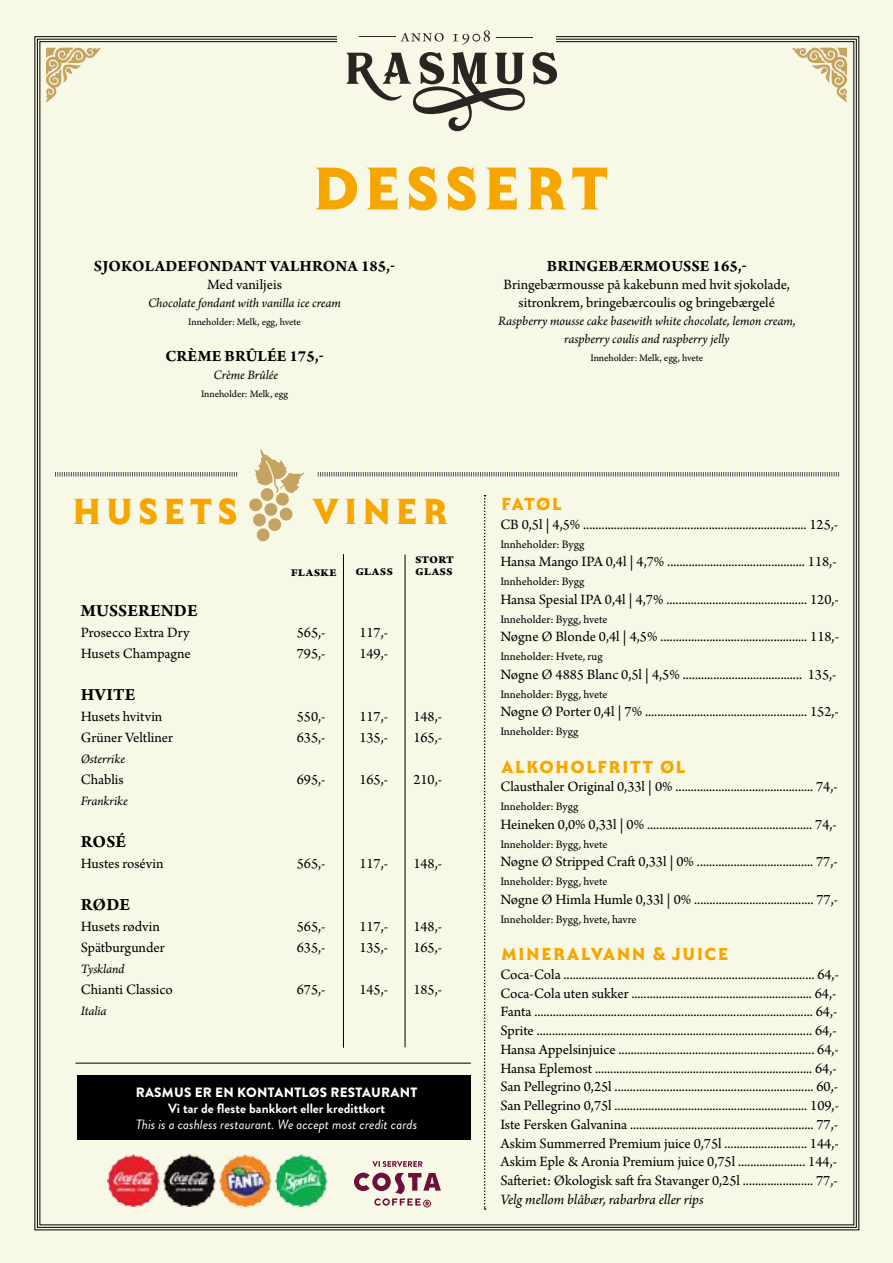
<style>
.page{position:relative;width:893px;height:1263px;background:#f8f8e7}
.page>*{position:absolute;margin:0;border:0;box-sizing:border-box;transform-origin:0 0}
.t1{font:62.4px "Lumiere One";color:#f7a600}
.t2{font:37.65px "Lumiere One";letter-spacing:.05em;color:#f7a600}
.t3{font:18px "Lumiere One";color:#f7a600}
.t4{font:700 18px "Arno Pro";letter-spacing:.01em;color:#000}
.t5{font:700 16.5px "Arno Pro";letter-spacing:.01em;color:#000}
.t6{font:15px/18.8px "Arno Pro";color:#000}
.t7{font:italic 15px "Arno Pro";letter-spacing:-.005em;color:#000}
.t8{font:700 15px "Arno Pro";color:#000}
.t9{font:italic 13.5px/18px "Arno Pro";letter-spacing:-.005em;color:#000;text-align:center}
.t10{font:italic 13.5px "Brandon Grotesque";color:#fff}
.t11{font:700 13.5px "Brandon Grotesque";color:#fff}
.t12{font:900 13.5px "Brandon Grotesque";letter-spacing:.02em;color:#fff}
.t13{font:12px "Arno Pro";letter-spacing:-.005em;color:#000}
.t14{font:10.5px "Arno Pro";letter-spacing:-.005em;color:#000}
</style>
<div class="page">
<div style="left:34px;top:36px;width:826px;height:1195px;background:#f8f8e7"></div>
<svg style="left:484px;top:495px;width:2px;height:715px"></svg>
<svg style="left:792px;top:46px;width:57px;height:57px;background:#e8debf"></svg>
<svg style="left:44px;top:46px;width:57px;height:57px;background:#e8debf"></svg>
<svg style="left:248px;top:449px;width:57px;height:93px;background:#e5d9b7"></svg>
<hr style="left:343px;top:554px;width:1px;height:494px;background:#000">
<hr style="left:405px;top:554px;width:1px;height:493px;background:#000">
<hr style="left:75px;top:1063px;width:396px;height:1px;background:#000">
<img style="left:108px;top:1154px;width:221px;height:52px">
<svg style="left:354px;top:1161px;width:87px;height:46px;background:#d0b6b5"></svg>
<div style="left:337px;top:31px;width:219px;height:23px;background:#f8f8e7"></div>
<svg style="left:347px;top:52px;width:210px;height:79px;background:#bdbcaf"></svg>
<svg style="left:453px;top:30px;width:37px;height:15px"></svg>
<svg style="left:401px;top:33px;width:43px;height:9px"></svg>
<hr style="left:496px;top:37px;width:36px;height:1px;background:#2a2522">
<hr style="left:359px;top:37px;width:36px;height:1px;background:#2a2522">
<svg style="left:55px;top:472px;width:182px;height:4px"></svg>
<svg style="left:317px;top:471px;width:522px;height:6px;background:#bec0b8"></svg>
<div style="left:77px;top:1076px;width:394px;height:64px;background:#000"></div>
<h1 class="t1" style="left:310px;top:150px;width:302px">DESSERT</h1>
<p class="t5" style="left:94px;top:256px;width:303px">SJOKOLADEFONDANT VALHRONA 185,-</p>
<p class="t6" style="left:207px;top:276px;width:76px">Med vaniljeis</p>
<p class="t9" style="left:148px;top:294px;width:194px">Chocolate fondant with vanilla ice cream</p>
<p class="t14" style="left:188px;top:316px;width:114px">Inneholder: Melk, egg, hvete</p>
<p class="t5" style="left:165px;top:346px;width:160px">CRÈME BRÛLÉE 175,-</p>
<p class="t9" style="left:214px;top:366px;width:66px">Crème Brûlée</p>
<p class="t14" style="left:201px;top:388px;width:88px">Inneholder: Melk, egg</p>
<h2 class="t2" style="left:71px;top:489px;width:170px">HUSETS</h2>
<h2 class="t2" style="left:312px;top:489px;width:139px">VINER</h2>
<p class="t8" style="left:415px;top:550px;width:40px">stort</p>
<p class="t8" style="left:291px;top:562px;width:47px">flaske</p>
<p class="t8" style="left:415px;top:562px;width:39px">glass</p>
<p class="t8" style="left:355px;top:562px;width:39px">glass</p>
<p class="t4" style="left:81px;top:600px;width:118px">MUSSERENDE</p>
<p class="t6" style="left:81px;top:624px;width:110px">Prosecco Extra Dry</p>
<p class="t6" style="left:297px;top:624px;width:30px">565,-</p>
<p class="t6" style="left:359px;top:624px;width:30px">117,-</p>
<p class="t6" style="left:81px;top:645px;width:112px">Husets Champagne</p>
<p class="t6" style="left:297px;top:645px;width:30px">795,-</p>
<p class="t6" style="left:359px;top:645px;width:30px">149,-</p>
<p class="t4" style="left:81px;top:684px;width:56px">HVITE</p>
<p class="t6" style="left:81px;top:708px;width:83px">Husets hvitvin</p>
<p class="t6" style="left:297px;top:708px;width:30px">550,-</p>
<p class="t6" style="left:359px;top:708px;width:30px">117,-</p>
<p class="t6" style="left:413px;top:708px;width:30px">148,-</p>
<p class="t6" style="left:81px;top:729px;width:94px">Grüner Veltliner</p>
<p class="t6" style="left:297px;top:729px;width:30px">635,-</p>
<p class="t6" style="left:359px;top:729px;width:30px">135,-</p>
<p class="t6" style="left:413px;top:729px;width:30px">165,-</p>
<p class="t9" style="left:81px;top:750px;width:46px">Østerrike</p>
<p class="t6" style="left:81px;top:771px;width:44px">Chablis</p>
<p class="t6" style="left:297px;top:771px;width:30px">695,-</p>
<p class="t6" style="left:359px;top:771px;width:30px">165,-</p>
<p class="t6" style="left:413px;top:771px;width:30px">210,-</p>
<p class="t9" style="left:81px;top:792px;width:48px">Frankrike</p>
<p class="t4" style="left:81px;top:831px;width:47px">ROSÉ</p>
<p class="t6" style="left:81px;top:855px;width:84px">Hustes rosévin</p>
<p class="t6" style="left:297px;top:855px;width:30px">565,-</p>
<p class="t6" style="left:359px;top:855px;width:30px">117,-</p>
<p class="t6" style="left:413px;top:855px;width:30px">148,-</p>
<p class="t4" style="left:81px;top:894px;width:51px">RØDE</p>
<p class="t6" style="left:81px;top:918px;width:81px">Husets rødvin</p>
<p class="t6" style="left:297px;top:918px;width:30px">565,-</p>
<p class="t6" style="left:359px;top:918px;width:30px">117,-</p>
<p class="t6" style="left:413px;top:918px;width:30px">148,-</p>
<p class="t6" style="left:81px;top:939px;width:85px">Spätburgunder</p>
<p class="t6" style="left:297px;top:939px;width:30px">635,-</p>
<p class="t6" style="left:359px;top:939px;width:30px">135,-</p>
<p class="t6" style="left:413px;top:939px;width:30px">165,-</p>
<p class="t9" style="left:81px;top:960px;width:45px">Tyskland</p>
<p class="t6" style="left:81px;top:981px;width:94px">Chianti Classico</p>
<p class="t6" style="left:297px;top:981px;width:30px">675,-</p>
<p class="t6" style="left:359px;top:981px;width:30px">145,-</p>
<p class="t6" style="left:413px;top:981px;width:30px">185,-</p>
<p class="t9" style="left:81px;top:1002px;width:27px">Italia</p>
<p class="t12" style="left:136px;top:1082px;width:283px">RASMUS ER EN KONTANTLØS RESTAURANT</p>
<p class="t11" style="left:168px;top:1099px;width:218px">Vi tar de fleste bankkort eller kredittkort</p>
<p class="t10" style="left:136px;top:1115px;width:283px">This is a cashless restaurant. We accept most credit cards</p>
<p class="t5" style="left:547px;top:256px;width:201px">BRINGEBÆRMOUSSE 165,-</p>
<p class="t6" style="left:504px;top:276px;width:288px;line-height:18px;text-align:center">Bringebærmousse på kakebunn med hvit sjokolade, sitronkrem, bringebærcoulis og bringebærgelé</p>
<p class="t9" style="left:498px;top:312px;width:299px">Raspberry mousse cake basewith white chocolate, lemon cream, raspberry coulis and raspberry jelly</p>
<p class="t14" style="left:591px;top:352px;width:114px">Inneholder: Melk, egg, hvete</p>
<p class="t3" style="left:500px;top:493px;width:64px">FATØL</p>
<p class="t6" style="left:500px;top:516px;width:339px">CB 0,5l | 4,5% ......................................................................... 125,-</p>
<p class="t13" style="left:500px;top:537px;width:85px">Innheholder: Bygg</p>
<p class="t6" style="left:500px;top:553px;width:338px">Hansa Mango IPA 0,4l | 4,7% ............................................. 118,-</p>
<p class="t13" style="left:500px;top:575px;width:85px">Innheholder: Bygg</p>
<p class="t6" style="left:500px;top:591px;width:340px">Hansa Spesial IPA 0,4l | 4,7% .............................................. 120,-</p>
<p class="t13" style="left:500px;top:612px;width:109px">Inneholder: Bygg, hvete</p>
<p class="t6" style="left:500px;top:628px;width:340px">Nøgne Ø Blonde 0,4l | 4,5% ................................................ 118,-</p>
<p class="t13" style="left:500px;top:650px;width:104px">Inneholder: Hvete, rug</p>
<p class="t6" style="left:500px;top:666px;width:338px">Nøgne Ø 4885 Blanc 0,5l | 4,5% ....................................... 135,-</p>
<p class="t13" style="left:500px;top:687px;width:109px">Inneholder: Bygg, hvete</p>
<p class="t6" style="left:500px;top:703px;width:340px">Nøgne Ø Porter 0,4l | 7% ..................................................... 152,-</p>
<p class="t13" style="left:500px;top:725px;width:79px">Inneholder: Bygg</p>
<p class="t3" style="left:500px;top:755px;width:187px">ALKOHOLFRITT ØL</p>
<p class="t6" style="left:500px;top:778px;width:339px">Clausthaler Original 0,33l | 0% ............................................. 74,-</p>
<p class="t13" style="left:500px;top:800px;width:79px">Inneholder: Bygg</p>
<p class="t6" style="left:500px;top:816px;width:338px">Heineken 0,0% 0,33l | 0% ...................................................... 74,-</p>
<p class="t13" style="left:500px;top:837px;width:109px">Inneholder: Bygg, hvete</p>
<p class="t6" style="left:500px;top:853px;width:339px">Nøgne Ø Stripped Craft 0,33l | 0% ...................................... 77,-</p>
<p class="t13" style="left:500px;top:875px;width:109px">Inneholder: Bygg, hvete</p>
<p class="t6" style="left:500px;top:891px;width:339px">Nøgne Ø Himla Humle 0,33l | 0% ....................................... 77,-</p>
<p class="t13" style="left:500px;top:912px;width:138px">Inneholder: Bygg, hvete, havre</p>
<p class="t3" style="left:500px;top:943px;width:230px">MINERALVANN &amp; JUICE</p>
<p class="t6" style="left:500px;top:966px;width:340px">Coca-Cola .................................................................................. 64,- Coca-Cola uten sukker ........................................................... 64,- Fanta ........................................................................................... 64,- Sprite .......................................................................................... 64,- Hansa Appelsinjuice ................................................................ 64,- Hansa Eplemost ....................................................................... 64,- San Pellegrino 0,25l ................................................................. 60,- San Pellegrino 0,75l ............................................................... 109,- Iste Fersken Galvanina ............................................................ 77,- Askim Summerred Premium juice 0,75l ........................... 144,- Askim Eple &amp; Aronia Premium juice 0,75l ...................... 144,- Safteriet: Økologisk saft fra Stavanger 0,25l ....................... 77,-</p>
<p class="t7" style="left:500px;top:1191px;width:205px">Velg mellom blåbær, rabarbra eller rips</p>
</div>
